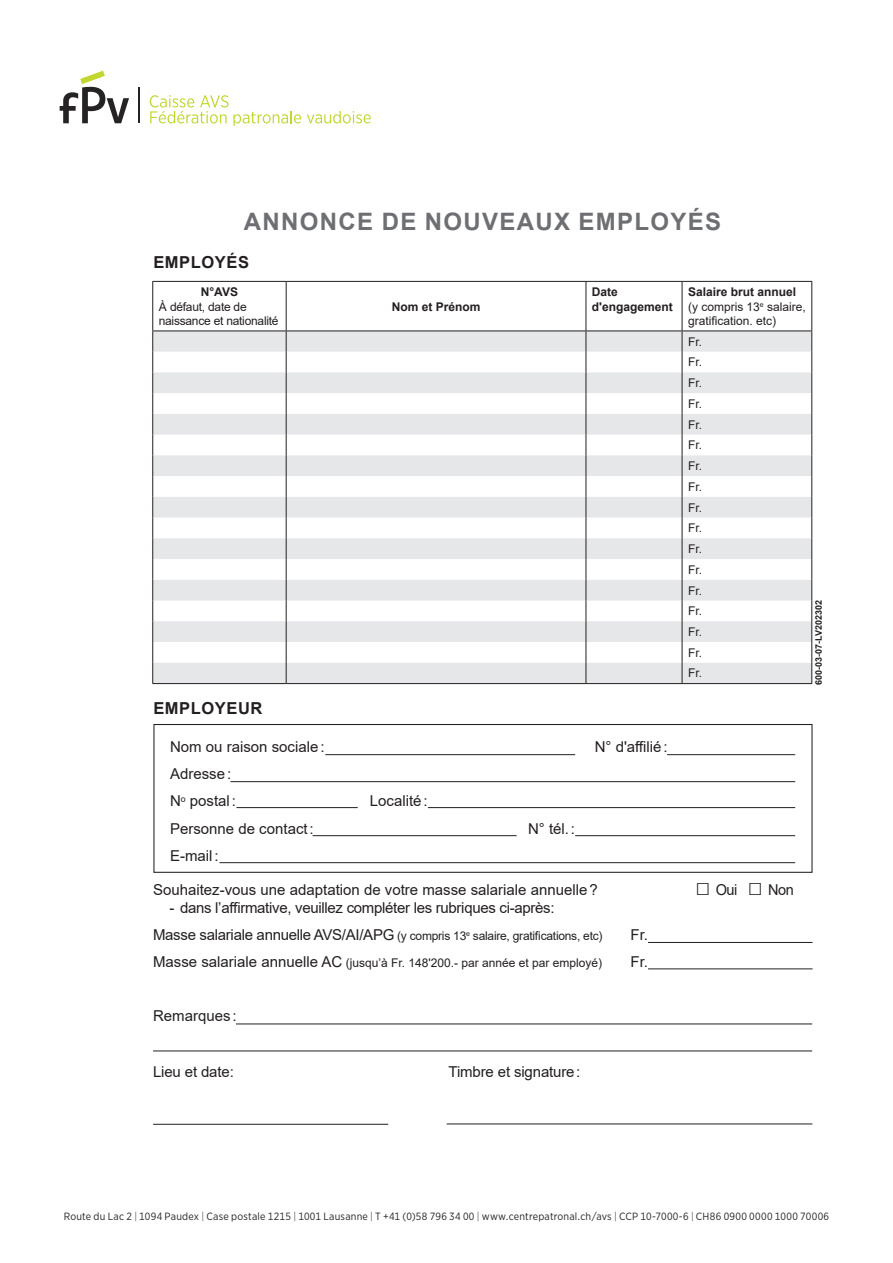
<style>
.page{position:relative;width:893px;height:1263px;background:#fff}
.page>*{position:absolute;margin:0;border:0;box-sizing:border-box;transform-origin:0 0}
.t1{font:700 24px "Arial";letter-spacing:.055em;color:#6e6f72}
.t2{font:700 16.5px "Arial";letter-spacing:.035em;color:#231f20}
.t3{font:15px/27px "Arial";color:#231f20}
.t4{font:15px "Arial";letter-spacing:-.02em;color:#231f20}
.t5{font:12px/20.7px "Arial";color:#231f20}
.t6{font:12px/14.4px "Arial";letter-spacing:-.02em;color:#231f20}
.t7{font:700 12px/14.4px "Arial";color:#231f20}
.t8{font:10.5px "Gotham Narrow";letter-spacing:.02em;color:#262324}
.t9{font:700 9px "Arial";color:#231f20}
.s1{font-weight:700}
.s2{font-size:25.5px}
.s3{font-size:15px}
.s4{font-weight:300}
</style>
<div class="page">
<svg style="left:60px;top:71px;width:69px;height:52px"></svg>
<hr style="left:139px;top:87px;width:1px;height:36px;background:#262324">
<svg style="left:150px;top:95px;width:151px;height:31px"></svg>
<svg style="left:307px;top:111px;width:64px;height:12px"></svg>
<hr style="left:153px;top:1124px;width:235px;height:1px;background:#231f20">
<hr style="left:447px;top:1123px;width:365px;height:1px;background:#231f20">
<svg style="left:153px;top:332px;width:658px;height:351px;fill:#e6e7e9"></svg>
<hr style="left:152px;top:281px;width:134px;height:1px;background:#231f20">
<hr style="left:152px;top:282px;width:1px;height:49px;background:#231f20">
<hr style="left:286px;top:281px;width:300px;height:1px;background:#231f20">
<hr style="left:286px;top:282px;width:1px;height:49px;background:#231f20">
<hr style="left:586px;top:281px;width:96px;height:1px;background:#231f20">
<hr style="left:586px;top:282px;width:1px;height:49px;background:#231f20">
<hr style="left:682px;top:281px;width:130px;height:1px;background:#231f20">
<hr style="left:682px;top:282px;width:1px;height:49px;background:#231f20">
<hr style="left:811px;top:282px;width:1px;height:49px;background:#231f20">
<hr style="left:152px;top:331px;width:134px;height:1px;background:#231f20">
<hr style="left:286px;top:331px;width:300px;height:1px;background:#231f20">
<hr style="left:586px;top:331px;width:96px;height:1px;background:#231f20">
<hr style="left:682px;top:331px;width:130px;height:1px;background:#231f20">
<svg style="left:152px;top:331px;width:1px;height:352px"></svg>
<svg style="left:811px;top:331px;width:1px;height:352px"></svg>
<svg style="left:286px;top:331px;width:1px;height:352px"></svg>
<svg style="left:586px;top:331px;width:1px;height:352px"></svg>
<svg style="left:682px;top:331px;width:1px;height:352px"></svg>
<hr style="left:152px;top:683px;width:134px;height:1px;background:#231f20">
<hr style="left:286px;top:683px;width:300px;height:1px;background:#231f20">
<hr style="left:586px;top:683px;width:96px;height:1px;background:#231f20">
<hr style="left:682px;top:683px;width:130px;height:1px;background:#231f20">
<hr style="left:667px;top:754px;width:128px;height:1px;background:#231f20">
<hr style="left:325px;top:754px;width:250px;height:1px;background:#231f20">
<hr style="left:230px;top:781px;width:565px;height:1px;background:#231f20">
<hr style="left:428px;top:807px;width:367px;height:1px;background:#231f20">
<hr style="left:236px;top:807px;width:122px;height:1px;background:#231f20">
<hr style="left:575px;top:835px;width:220px;height:1px;background:#231f20">
<hr style="left:313px;top:835px;width:204px;height:1px;background:#231f20">
<hr style="left:236px;top:1023px;width:576px;height:1px;background:#231f20">
<hr style="left:648px;top:942px;width:164px;height:1px;background:#231f20">
<hr style="left:648px;top:968px;width:164px;height:1px;background:#231f20">
<hr style="left:220px;top:862px;width:575px;height:1px;background:#231f20">
<hr style="left:153px;top:1050px;width:659px;height:1px;background:#231f20">
<div style="left:153px;top:724px;width:659px;height:149px;border:1px solid #231f20"></div>
<h1 class="t1" style="left:244px;top:205px;width:479px">ANNONCE DE NOUVEAUX EMPLOYÉS</h1>
<p class="t2" style="left:153px;top:251px;width:97px">EMPLOYÉS</p>
<p class="t7" style="left:201px;top:285px;width:39px">N°AVS</p>
<p class="t6" style="left:159px;top:299px;width:121px">À défaut, date de naissance et nationalité</p>
<p class="t7" style="left:392px;top:299px;width:90px">Nom et Prénom</p>
<p class="t7" style="left:592px;top:285px;width:82px">Date d'engagement</p>
<p class="t5" style="left:688px;top:285px;width:119px;line-height:14.4px"><span class="s1">Salaire brut annuel </span>(y compris 13<sup>e</sup> salaire, gratification. etc)</p>
<p class="t5" style="left:688px;top:331px;width:16px;text-align:justify">Fr.<br>Fr.<br>Fr.<br>Fr.<br>Fr.<br>Fr.<br>Fr.<br>Fr.<br>Fr.<br>Fr.<br>Fr.<br>Fr.<br>Fr.<br>Fr.<br>Fr.<br>Fr.<br>Fr.</p>
<p class="t2" style="left:153px;top:697px;width:111px">EMPLOYEUR</p>
<p class="t3" style="left:170px;top:734px;width:156px">Nom ou raison sociale:</p>
<p class="t3" style="left:595px;top:734px;width:74px">N° d'affilié:</p>
<p class="t3" style="left:170px;top:761px;width:67px">Adresse:<br>N<sup>o</sup> postal:</p>
<p class="t3" style="left:370px;top:788px;width:59px">Localité:</p>
<p class="t3" style="left:170px;top:815px;width:145px">Personne de contact:</p>
<p class="t3" style="left:528px;top:815px;width:49px">N° tél.:</p>
<p class="t3" style="left:170px;top:842px;width:50px">E-mail:</p>
<p class="t3" style="left:153px;top:876px;width:446px">Souhaitez-vous une adaptation de votre masse salariale annuelle?</p>
<p class="t3" style="left:695px;top:876px;width:100px"><span class="s2">□</span> Oui <span class="s2">□</span> Non</p>
<p class="t4" style="left:170px;top:897px;width:387px">- dans l’affirmative, veuillez compléter les rubriques ci-après:</p>
<p class="t6" style="left:153px;top:928px;width:451px"><span class="s3">Masse salariale annuelle AVS/AI/APG</span> (y compris 13<sup>e</sup> salaire, gratifications, etc)</p>
<p class="t3" style="left:631px;top:921px;width:19px">Fr.</p>
<p class="t5" style="left:153px;top:952px;width:451px"><span class="s3">Masse salariale annuelle AC</span> (jusqu’à Fr. 148'200.- par année et par employé)</p>
<p class="t3" style="left:631px;top:948px;width:19px">Fr.</p>
<p class="t9" style="left:812px;top:685px;width:86px;rotate:-90deg">600-03-07-LV202302</p>
<p class="t3" style="left:153px;top:1002px;width:85px">Remarques :</p>
<p class="t3" style="left:153px;top:1058px;width:82px">Lieu et date:</p>
<p class="t3" style="left:449px;top:1058px;width:133px">Timbre et signature:</p>
<p class="t8" style="left:64px;top:1210px;width:767px">Route du Lac 2 <span class="s4">|</span> 1094 Paudex <span class="s4">|</span> Case postale 1215 <span class="s4">|</span> 1001 Lausanne <span class="s4">|</span> T +41 (0)58 796 34 00 <span class="s4">|</span> www.centrepatronal.ch/avs <span class="s4">|</span> CCP 10-7000-6 <span class="s4">|</span> CH86 0900 0000 1000 70006</p>
</div>
